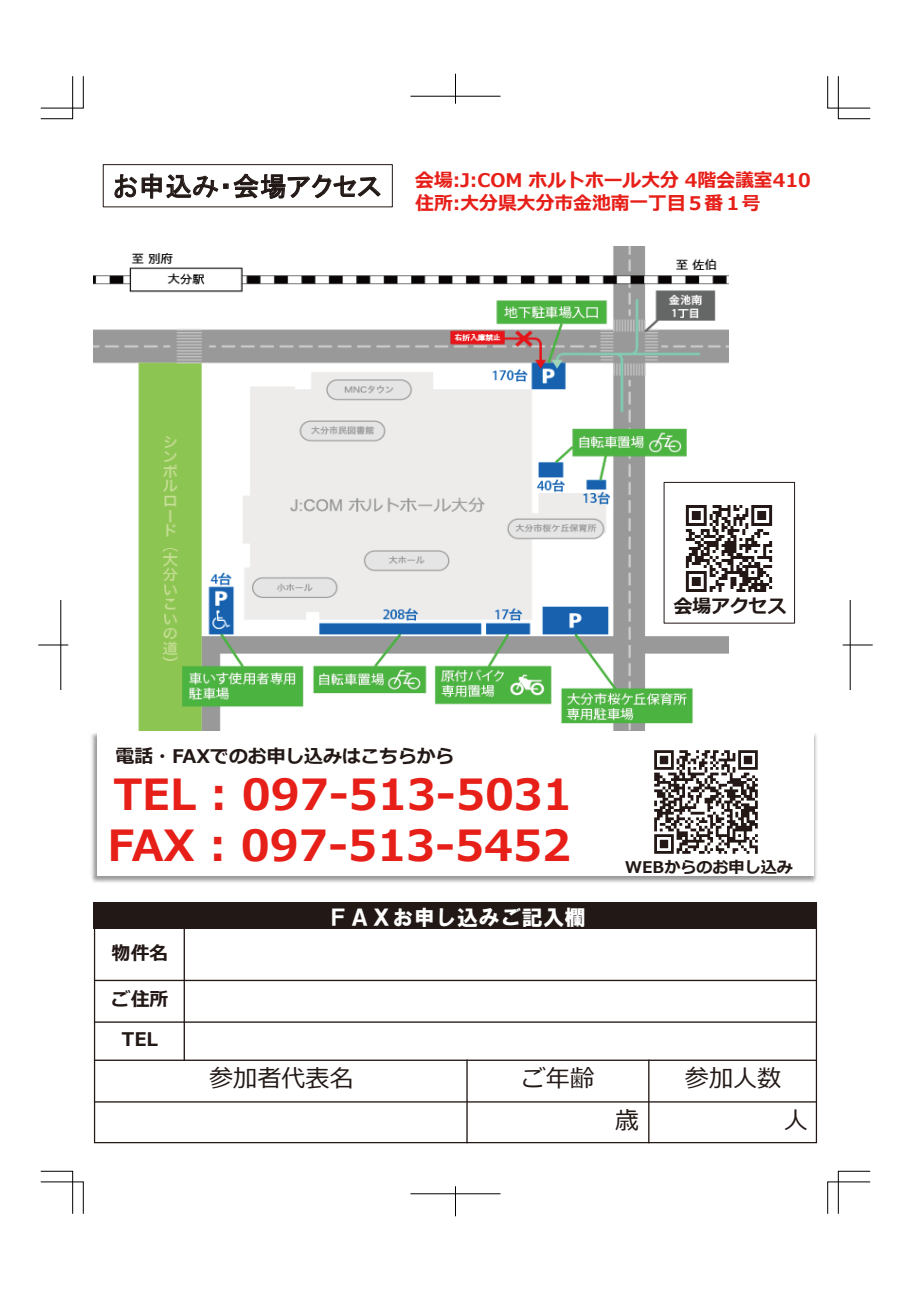
<style>
.page{position:relative;width:911px;height:1290px;background:#fff}
.page>*{position:absolute;margin:0;border:0;box-sizing:border-box;transform-origin:0 0}
.t1{font:700 42.88px/51.8px "Meiryo";color:#e71f19}
.t2{font:26.88px "MS P Gothic";letter-spacing:.005em;color:#221815}
.t3{font:24.12px "Meiryo";color:#221815}
.t4{font:21.38px "HGS Soei Kakugothic UB";letter-spacing:.01em;color:#fff}
.t5{font:700 18.75px/22.5px "Meiryo";color:#e71f19}
.t6{font:700 18.75px/39.9px "Meiryo";color:#221815;text-align:center}
.t7{font:700 16.12px "Meiryo";color:#221815}
</style>
<div class="page">
<svg style="left:40px;top:1171px;width:44px;height:43px"></svg>
<svg style="left:40px;top:76px;width:44px;height:43px"></svg>
<svg style="left:827px;top:76px;width:43px;height:43px"></svg>
<svg style="left:827px;top:1171px;width:43px;height:43px"></svg>
<hr style="left:38px;top:645px;width:30px;height:1px;background:#000">
<hr style="left:61px;top:600px;width:1px;height:90px;background:#000">
<hr style="left:842px;top:645px;width:30px;height:1px;background:#000">
<hr style="left:850px;top:600px;width:1px;height:90px;background:#000">
<hr style="left:410px;top:96px;width:90px;height:1px;background:#000">
<hr style="left:455px;top:74px;width:1px;height:30px;background:#000">
<hr style="left:410px;top:1193px;width:90px;height:1px;background:#000">
<hr style="left:455px;top:1186px;width:1px;height:30px;background:#000">
<img style="left:93px;top:246px;width:636px;height:484px">
<img style="left:91px;top:730px;width:726px;height:153px">
<div style="left:97px;top:732px;width:716px;height:144px;background:#fff"></div>
<img style="left:654px;top:750px;width:104px;height:104px">
<div style="left:729px;top:246px;width:84px;height:489px;background:#fff"></div>
<img style="left:674px;top:494px;width:99px;height:109px">
<div style="left:103px;top:164px;width:290px;height:43px;border:1px solid #221815"></div>
<svg style="left:114px;top:173px;width:267px;height:26px"></svg>
<div style="left:663px;top:482px;width:132px;height:142px;border:1px solid #221815"></div>
<svg style="left:94px;top:903px;width:723px;height:240px"></svg>
<h2 class="t2" style="left:113px;top:173px;width:270px">お申込み・会場アクセス</h2>
<p class="t5" style="left:415px;top:170px;width:397px">会場:J:COM ホルトホール大分 4階会議室410住所:大分県大分市金池南一丁目５番１号</p>
<p class="t6" style="left:673px;top:588px;width:114px">会場アクセス</p>
<p class="t6" style="left:116px;top:737px;width:340px">電話・FAXでのお申し込みはこちらから</p>
<h1 class="t1" style="left:108px;top:770px;width:466px">TEL : 097-513-5031<br>FAX : 097-513-5452</h1>
<p class="t6" style="left:112px;top:934px;width:58px">物件名</p>
<p class="t6" style="left:112px;top:980px;width:58px">ご住所<br>TEL</p>
<p class="t4" style="left:328px;top:907px;width:260px">ＦＡＸお申し込みご記入欄</p>
<p class="t7" style="left:625px;top:855px;width:169px">WEBからのお申し込み</p>
<p class="t3" style="left:209px;top:1061px;width:146px">参加者代表名</p>
<p class="t3" style="left:522px;top:1061px;width:74px">ご年齢</p>
<p class="t3" style="left:685px;top:1061px;width:98px">参加人数</p>
<p class="t3" style="left:615px;top:1103px;width:26px">歳</p>
<p class="t3" style="left:783px;top:1103px;width:26px">人</p>
</div>
